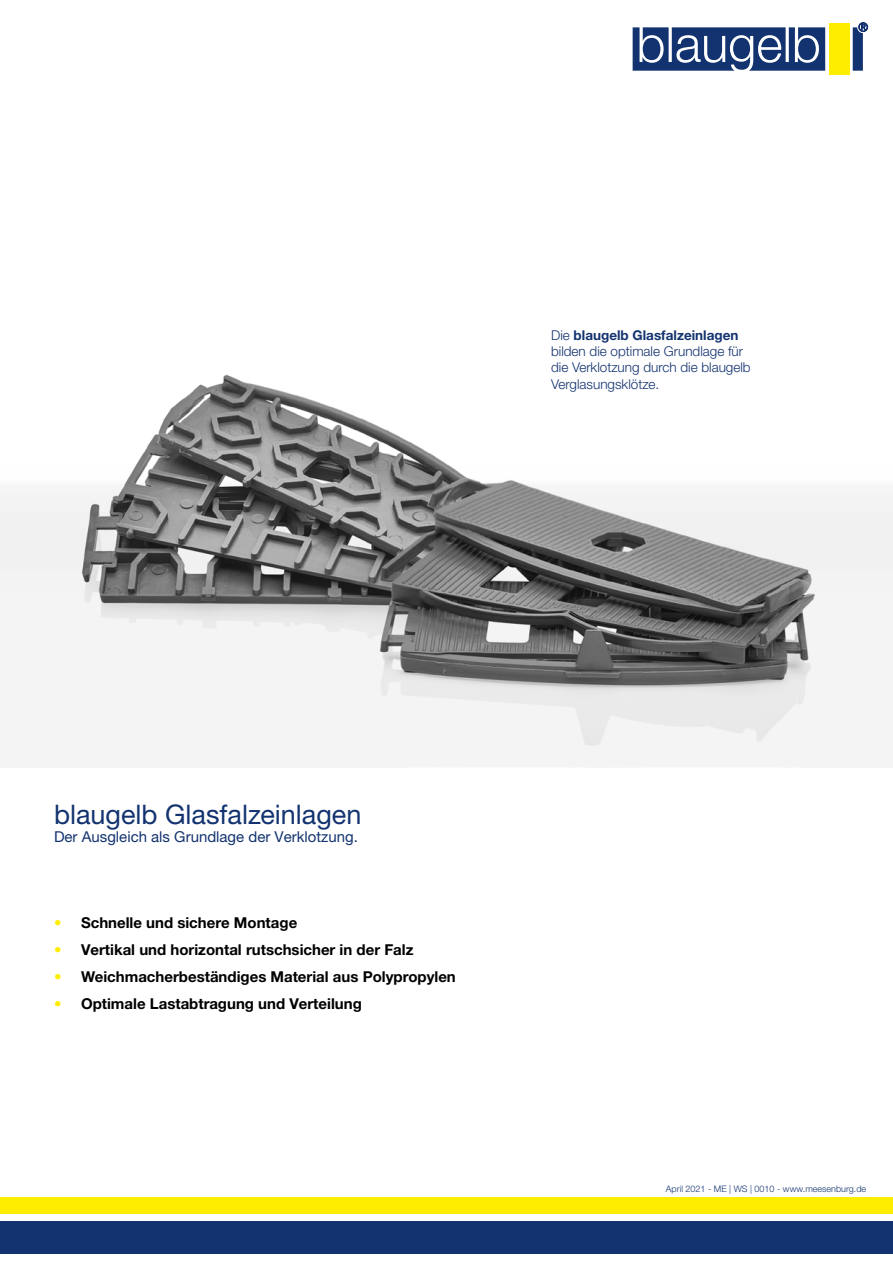
<style>
.page{position:relative;width:893px;height:1263px;background:#fff}
.page>*{position:absolute;margin:0;border:0;box-sizing:border-box;transform-origin:0 0}
.t1{font:27px "Helvetica Neue World 55 Roman";color:#133370}
.t2{font:700 15px "Helvetica Neue World 75";color:#000}
.t3{font:15px "Helvetica Neue World 55 Roman";color:#133370}
.t4{font:300 13.5px/16.2px "Helvetica Neue LT Std";color:#133370}
.t5{font:9px "Helvetica Neue World 45 Lt";color:#133370}
.s1{font-weight:700}
.s2{color:#ffed00}
</style>
<div class="page">
<img style="left:0;top:374px;width:893px;height:393px">
<div style="left:0;top:1222px;width:893px;height:32px;background:#133370"></div>
<div style="left:0;top:1197px;width:893px;height:17px;background:#ffed00"></div>
<svg style="left:633px;top:22px;width:235px;height:49px"></svg>
<div style="left:829px;top:23px;width:20px;height:51px;background:#ffed00"></div>
<p class="t4" style="left:551px;top:327px;width:201px">Die <span class="s1">blaugelb Glasfalzeinlagen </span>bilden die optimale Grundlage für die Verklotzung durch die blaugelb<br>Verglasungsklötze.</p>
<h1 class="t1" style="left:54px;top:798px;width:309px">blaugelb Glasfalzeinlagen</h1>
<p class="t3" style="left:54px;top:828px;width:305px">Der Ausgleich als Grundlage der Verklotzung.</p>
<p class="t2" style="left:54px;top:914px;width:245px"><span class="s2">•</span> Schnelle und sichere Montage</p>
<p class="t2" style="left:54px;top:941px;width:361px"><span class="s2">•</span> Vertikal und horizontal rutschsicher in der Falz</p>
<p class="t2" style="left:54px;top:968px;width:403px"><span class="s2">•</span> Weichmacherbeständiges Material aus Polypropylen</p>
<p class="t2" style="left:54px;top:995px;width:309px"><span class="s2">•</span> Optimale Lastabtragung und Verteilung</p>
<p class="t5" style="left:666px;top:1183px;width:202px">April 2021 - ME | WS | 0010 - www.meesenburg.de</p>
</div>
